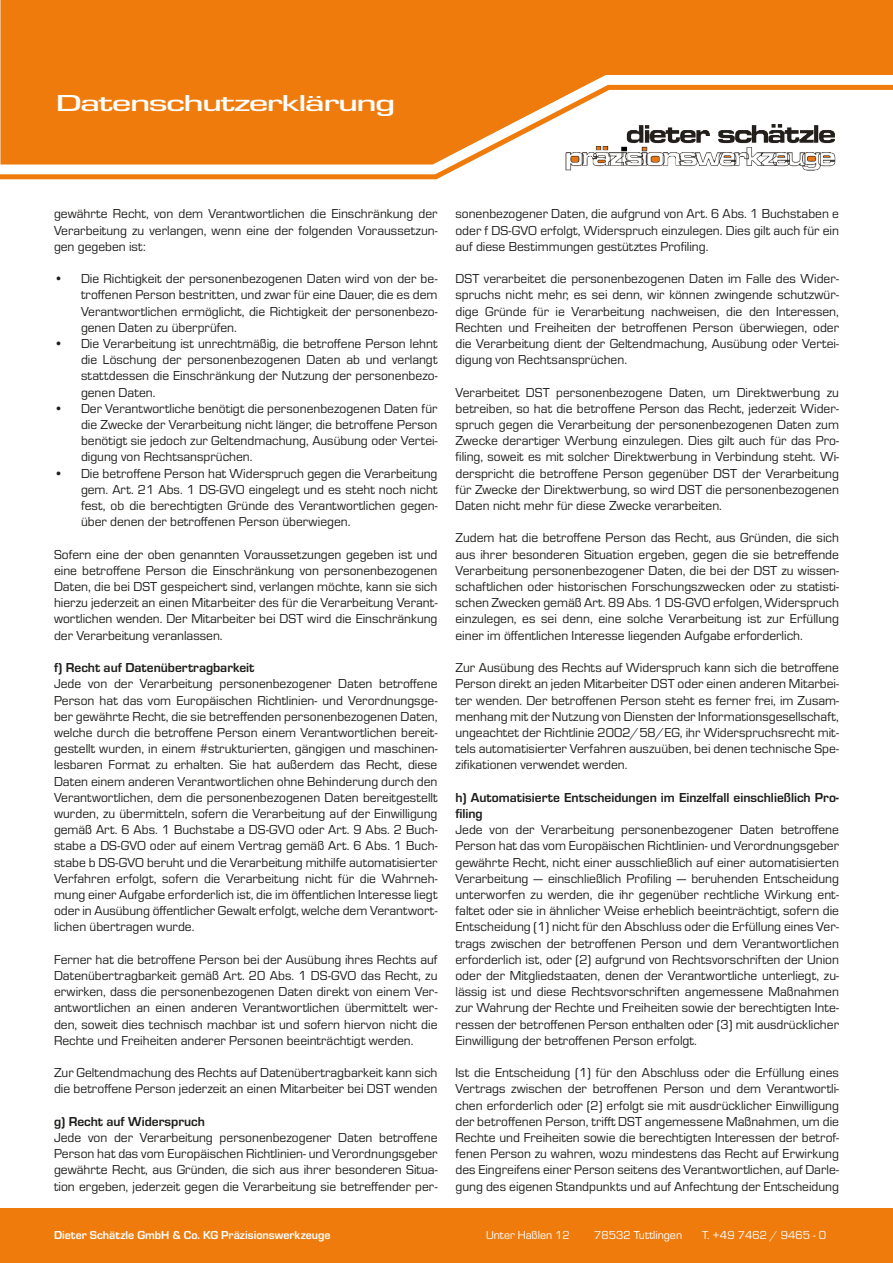
<style>
.page{position:relative;width:893px;height:1263px;background:#fff}
.page>*{position:absolute;margin:0;border:0;box-sizing:border-box;transform-origin:0 0}
.t1{font:500 24px "Eurostile";letter-spacing:-.04em;color:#fff;scale:1.62 1}
.t2{font:13.5px/16.2px "Eurostile";color:#1d1d1b;text-align:justify}
.t3{font:700 13.5px/16.2px "Eurostile";color:#1d1d1b}
.t4{font:12px "Eurostile";color:#fff}
.t5{font:700 12px "Eurostile";color:#fff}
</style>
<div class="page">
<div style="left:0;top:1209px;width:893px;height:54px;background:#ee7b0c"></div>
<svg style="left:0;top:172px;width:451px;height:8px"></svg>
<svg style="left:0;top:0;width:893px;height:172px"></svg>
<img style="left:557px;top:119px;width:282px;height:53px">
<p class="t1" style="left:56px;top:87px;width:211px">Datenschutzerklärung</p>
<p class="t2" style="left:54px;top:205px;width:385px">gewährte Recht, von dem Verantwortlichen die Einschränkung der Verarbeitung zu verlangen, wenn eine der folgenden Voraussetzun&shy;gen gegeben ist:</p>
<p class="t2" style="left:81px;top:270px;width:358px;text-indent:-27px">• Die Richtigkeit der personenbezogenen Daten wird von der be&shy;troffenen Person bestritten, und zwar für eine Dauer, die es dem Verantwortlichen ermöglicht, die Richtigkeit der personenbezo&shy;genen Daten zu überprüfen.</p>
<p class="t2" style="left:81px;top:335px;width:358px;text-indent:-27px">• Die Verarbeitung ist unrechtmäßig, die betroffene Person lehnt die Löschung der personenbezogenen Daten ab und verlangt stattdessen die Einschränkung der Nutzung der personenbezo&shy;genen Daten.</p>
<p class="t2" style="left:81px;top:400px;width:358px;text-indent:-27px">• Der Verantwortliche benötigt die personenbezogenen Daten für die Zwecke der Verarbeitung nicht länger, die betroffene Person benötigt sie jedoch zur Geltendmachung, Ausübung oder Vertei&shy;digung von Rechtsansprüchen.</p>
<p class="t2" style="left:81px;top:464px;width:358px;text-indent:-27px">• Die betroffene Person hat Widerspruch gegen die Verarbeitung gem. Art. 21 Abs. 1 DS-GVO eingelegt und es steht noch nicht fest, ob die berechtigten Gründe des Verantwortlichen gegen&shy;über denen der betroffenen Person überwiegen.</p>
<p class="t2" style="left:54px;top:545px;width:385px">Sofern eine der oben genannten Voraussetzungen gegeben ist und eine betroffene Person die Einschränkung von personenbezogenen Daten, die bei DST gespeichert sind, verlangen möchte, kann sie sich hierzu jederzeit an einen Mitarbeiter des für die Verarbeitung Verant&shy;wortlichen wenden. Der Mitarbeiter bei DST wird die Einschränkung der Verarbeitung veranlassen.</p>
<p class="t3" style="left:54px;top:659px;width:202px">f) Recht auf Datenübertragbarkeit</p>
<p class="t2" style="left:54px;top:675px;width:385px">Jede von der Verarbeitung personenbezogener Daten betroffene Person hat das vom Europäischen Richtlinien- und Verordnungsge&shy;ber gewährte Recht, die sie betreffenden personenbezogenen Daten, welche durch die betroffene Person einem Verantwortlichen bereit&shy;gestellt wurden, in einem #strukturierten, gängigen und maschinen&shy;lesbaren Format zu erhalten. Sie hat außerdem das Recht, diese Daten einem anderen Verantwortlichen ohne Behinderung durch den Verantwortlichen, dem die personenbezogenen Daten bereitgestellt wurden, zu übermitteln, sofern die Verarbeitung auf der Einwilligung gemäß Art. 6 Abs. 1 Buchstabe a DS-GVO oder Art. 9 Abs. 2 Buch&shy;stabe a DS-GVO oder auf einem Vertrag gemäß Art. 6 Abs. 1 Buch&shy;stabe b DS-GVO beruht und die Verarbeitung mithilfe automatisierter Verfahren erfolgt, sofern die Verarbeitung nicht für die Wahrneh&shy;mung einer Aufgabe erforderlich ist, die im öffentlichen Interesse liegt oder in Ausübung öffentlicher Gewalt erfolgt, welche dem Verantwort&shy;lichen übertragen wurde.</p>
<p class="t2" style="left:54px;top:950px;width:385px">Ferner hat die betroffene Person bei der Ausübung ihres Rechts auf Datenübertragbarkeit gemäß Art. 20 Abs. 1 DS-GVO das Recht, zu erwirken, dass die personenbezogenen Daten direkt von einem Ver&shy;antwortlichen an einen anderen Verantwortlichen übermittelt wer&shy;den, soweit dies technisch machbar ist und sofern hiervon nicht die Rechte und Freiheiten anderer Personen beeinträchtigt werden.</p>
<p class="t2" style="left:54px;top:1064px;width:385px">Zur Geltendmachung des Rechts auf Datenübertragbarkeit kann sich die betroffene Person jederzeit an einen Mitarbeiter bei DST wenden</p>
<p class="t3" style="left:54px;top:1112px;width:153px">g) Recht auf Widerspruch</p>
<p class="t2" style="left:54px;top:1129px;width:385px">Jede von der Verarbeitung personenbezogener Daten betroffene Person hat das vom Europäischen Richtlinien- und Verordnungsgeber gewährte Recht, aus Gründen, die sich aus ihrer besonderen Situa&shy;tion ergeben, jederzeit gegen die Verarbeitung sie betreffender per-</p>
<p class="t2" style="left:455px;top:205px;width:385px">sonenbezogener Daten, die aufgrund von Art. 6 Abs. 1 Buchstaben e oder f DS-GVO erfolgt, Widerspruch einzulegen. Dies gilt auch für ein auf diese Bestimmungen gestütztes Profiling.</p>
<p class="t2" style="left:455px;top:270px;width:385px">DST verarbeitet die personenbezogenen Daten im Falle des Wider&shy;spruchs nicht mehr, es sei denn, wir können zwingende schutzwür&shy;dige Gründe für ie Verarbeitung nachweisen, die den Interessen, Rechten und Freiheiten der betroffenen Person überwiegen, oder die Verarbeitung dient der Geltendmachung, Ausübung oder Vertei&shy;digung von Rechtsansprüchen.</p>
<p class="t2" style="left:455px;top:383px;width:385px">Verarbeitet DST personenbezogene Daten, um Direktwerbung zu betreiben, so hat die betroffene Person das Recht, jederzeit Wider&shy;spruch gegen die Verarbeitung der personenbezogenen Daten zum Zwecke derartiger Werbung einzulegen. Dies gilt auch für das Pro&shy;filing, soweit es mit solcher Direktwerbung in Verbindung steht. Wi&shy;derspricht die betroffene Person gegenüber DST der Verarbeitung für Zwecke der Direktwerbung, so wird DST die personenbezogenen Daten nicht mehr für diese Zwecke verarbeiten.</p>
<p class="t2" style="left:455px;top:529px;width:385px">Zudem hat die betroffene Person das Recht, aus Gründen, die sich aus ihrer besonderen Situation ergeben, gegen die sie betreffende Verarbeitung personenbezogener Daten, die bei der DST zu wissen&shy;schaftlichen oder historischen Forschungszwecken oder zu statisti&shy;schen Zwecken gemäß Art. 89 Abs. 1 DS-GVO erfolgen, Widerspruch einzulegen, es sei denn, eine solche Verarbeitung ist zur Erfüllung einer im öffentlichen Interesse liegenden Aufgabe erforderlich.</p>
<p class="t2" style="left:455px;top:659px;width:385px">Zur Ausübung des Rechts auf Widerspruch kann sich die betroffene Person direkt an jeden Mitarbeiter DST oder einen anderen Mitarbei&shy;ter wenden. Der betroffenen Person steht es ferner frei, im Zusam&shy;menhang mit der Nutzung von Diensten der Informationsgesellschaft, ungeachtet der Richtlinie 2002/58/EG, ihr Widerspruchsrecht mit&shy;tels automatisierter Verfahren auszuüben, bei denen technische Spe&shy;zifikationen verwendet werden.</p>
<p class="t3" style="left:455px;top:788px;width:385px">h) Automatisierte Entscheidungen im Einzelfall einschließlich Pro&shy;filing</p>
<p class="t2" style="left:455px;top:821px;width:385px">Jede von der Verarbeitung personenbezogener Daten betroffene Person hat das vom Europäischen Richtlinien- und Verordnungsgeber gewährte Recht, nicht einer ausschließlich auf einer automatisierten Verarbeitung — einschließlich Profiling — beruhenden Entscheidung unterworfen zu werden, die ihr gegenüber rechtliche Wirkung ent&shy;faltet oder sie in ähnlicher Weise erheblich beeinträchtigt, sofern die Entscheidung (1) nicht für den Abschluss oder die Erfüllung eines Ver&shy;trags zwischen der betroffenen Person und dem Verantwortlichen erforderlich ist, oder (2) aufgrund von Rechtsvorschriften der Union oder der Mitgliedstaaten, denen der Verantwortliche unterliegt, zu&shy;lässig ist und diese Rechtsvorschriften angemessene Maßnahmen zur Wahrung der Rechte und Freiheiten sowie der berechtigten Inte&shy;ressen der betroffenen Person enthalten oder (3) mit ausdrücklicher Einwilligung der betroffenen Person erfolgt.</p>
<p class="t2" style="left:455px;top:1064px;width:385px">Ist die Entscheidung (1) für den Abschluss oder die Erfüllung eines Vertrags zwischen der betroffenen Person und dem Verantwortli&shy;chen erforderlich oder (2) erfolgt sie mit ausdrücklicher Einwilligung der betroffenen Person, trifft DST angemessene Maßnahmen, um die Rechte und Freiheiten sowie die berechtigten Interessen der betrof&shy;fenen Person zu wahren, wozu mindestens das Recht auf Erwirkung des Eingreifens einer Person seitens des Verantwortlichen, auf Darle&shy;gung des eigenen Standpunkts und auf Anfechtung der Entscheidung</p>
<p class="t5" style="left:54px;top:1226px;width:278px">Dieter Schätzle GmbH &amp; Co. KG Präzisionswerkzeuge</p>
<p class="t4" style="left:486px;top:1226px;width:85px">Unter Haßlen 12</p>
<p class="t4" style="left:594px;top:1226px;width:90px">78532 Tuttlingen</p>
<p class="t4" style="left:702px;top:1226px;width:126px">T. +49 7462 / 9465 - 0</p>
</div>
